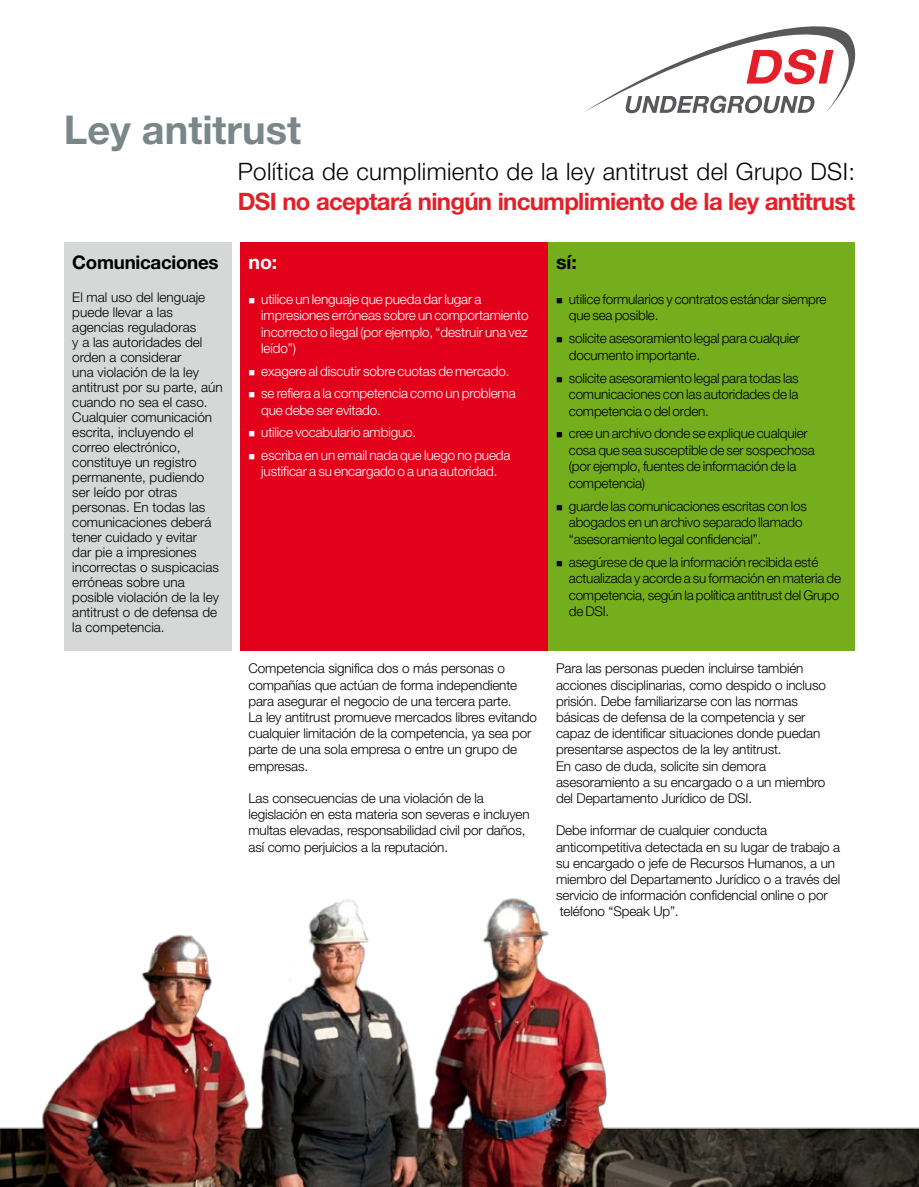
<style>
.page{position:relative;width:919px;height:1187px;background:#fff}
.page>*{position:absolute;margin:0;border:0;box-sizing:border-box;transform-origin:0 0}
.t1{font:700 39.75px "Helvetica Neue LT Std";color:#7a8788}
.t2{font:300 24px "Helvetica Neue LT Std";letter-spacing:.015em;color:#000}
.t3{font:700 24px "Helvetica Neue LT Std";letter-spacing:-.03em;color:#e32029}
.t4{font:700 19.5px "Helvetica Neue LT Std";color:#fff}
.t5{font:700 19.5px "Helvetica Neue LT Std";color:#000}
.t6{font:700 18.75px "Helvetica Neue LT Std";letter-spacing:-.015em;color:#000}
.t7{font:300 13.5px/15px "Helvetica Neue LT Std";letter-spacing:-.01em;color:#000}
.t8{font:300 13.5px/16.5px "Helvetica Neue LT Std";letter-spacing:-.01em;color:#fff}
</style>
<div class="page">
<div style="left:547px;top:242px;width:308px;height:409px;background:#75ae1d"></div>
<div style="left:240px;top:242px;width:307px;height:409px;background:#e2001a"></div>
<div style="left:64px;top:242px;width:167px;height:409px;background:#d6d7d7"></div>
<img style="left:0;top:898px;width:918px;height:288px">
<svg style="left:584px;top:26px;width:271px;height:87px"></svg>
<h1 class="t1" style="left:64px;top:105px;width:239px">Ley antitrust</h1>
<h3 class="t6" style="left:72px;top:251px;width:148px">Comunicaciones</h3>
<p class="t7" style="left:72px;top:289px;width:152px">El mal uso del lenguaje puede llevar a las agencias reguladoras<br>y a las autoridades del orden a considerar<br>una violación de la ley antitrust por su parte, aún cuando no sea el caso.<br>Cualquier comunicación escrita, incluyendo el correo electrónico, constituye un registro permanente, pudiendo ser leído por otras personas. En todas las comunicaciones deberá tener cuidado y evitar<br>dar pie a impresiones incorrectas o suspicacias erróneas sobre una posible violación de la ley antitrust o de defensa de la competencia.</p>
<h2 class="t2" style="left:238px;top:157px;width:618px">Política de cumplimiento de la ley antitrust del Grupo DSI:</h2>
<h2 class="t3" style="left:238px;top:186px;width:618px">DSI no aceptará ningún incumplimiento de la ley antitrust</h2>
<h3 class="t4" style="left:248px;top:250px;width:30px">no:</h3>
<p class="t8" style="left:261px;top:290px;width:269px">utilice un lenguaje que pueda dar lugar a impresiones erróneas sobre un comportamiento incorrecto o ilegal (por ejemplo, “destruir una vez leído”)</p>
<p class="t8" style="left:261px;top:359px;width:256px;line-height:22.5px">exagere al discutir sobre cuotas de mercado. se refiera a la competencia como un problema</p>
<p class="t8" style="left:261px;top:398px;width:251px;line-height:22.5px">que debe ser evitado.<br>utilice vocabulario ambiguo.<br>escriba en un email nada que luego no pueda</p>
<p class="t8" style="left:261px;top:463px;width:238px">justificar a su encargado o a una autoridad.</p>
<p class="t7" style="left:248px;top:660px;width:290px;line-height:16.2px">Competencia significa dos o más personas o compañías que actúan de forma independiente para asegurar el negocio de una tercera parte.<br>La ley antitrust promueve mercados libres evitando cualquier limitación de la competencia, ya sea por parte de una sola empresa o entre un grupo de empresas.</p>
<p class="t7" style="left:248px;top:789px;width:282px;line-height:16.2px">Las consecuencias de una violación de la legislación en esta materia son severas e incluyen multas elevadas, responsabilidad civil por daños, así como perjuicios a la reputación.</p>
<h3 class="t5" style="left:556px;top:250px;width:22px">sí:</h3>
<p class="t7" style="left:569px;top:290px;width:259px;line-height:16.5px">utilice formularios y contratos estándar siempre que sea posible.</p>
<p class="t7" style="left:569px;top:330px;width:233px;line-height:16.5px">solicite asesoramiento legal para cualquier documento importante.</p>
<p class="t7" style="left:569px;top:369px;width:231px;line-height:16.5px;text-align:justify">solicite asesoramiento legal para todas las comunicaciones con las autoridades de la competencia o del orden.</p>
<p class="t7" style="left:569px;top:425px;width:247px;line-height:16.5px">cree un archivo donde se explique cualquier cosa que sea susceptible de ser sospechosa (por ejemplo, fuentes de información de la competencia)</p>
<p class="t7" style="left:569px;top:497px;width:239px;line-height:16.5px">guarde las comunicaciones escritas con los abogados en un archivo separado llamado “asesoramiento legal confidencial”.</p>
<p class="t7" style="left:569px;top:553px;width:274px;line-height:16.5px">asegúrese de que la información recibida esté actualizada y acorde a su formación en materia de competencia, según la política antitrust del Grupo de DSI.</p>
<p class="t7" style="left:556px;top:660px;width:271px;line-height:16.2px">Para las personas pueden incluirse también acciones disciplinarias, como despido o incluso prisión. Debe familiarizarse con las normas básicas de defensa de la competencia y ser capaz de identificar situaciones donde puedan presentarse aspectos de la ley antitrust.<br>En caso de duda, solicite sin demora asesoramiento a su encargado o a un miembro del Departamento Jurídico de DSI.</p>
<p class="t7" style="left:556px;top:822px;width:285px;line-height:16.2px">Debe informar de cualquier conducta anticompetitiva detectada en su lugar de trabajo a su encargado o jefe de Recursos Humanos, a un miembro del Departamento Jurídico o a través del servicio de información confidencial online o por teléfono “Speak Up”.</p>
</div>
